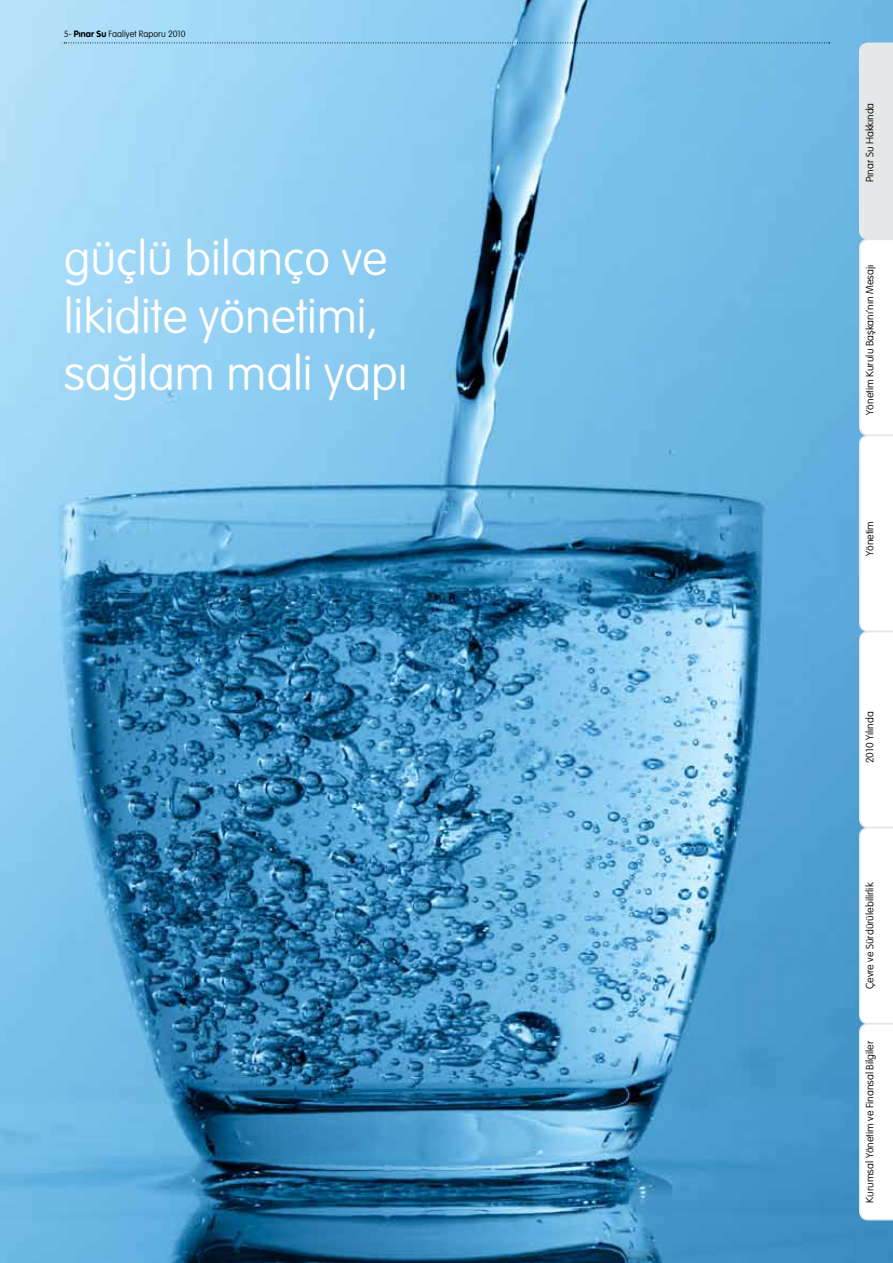
<style>
.page{position:relative;width:893px;height:1263px;background:#fff}
.page>*{position:absolute;margin:0;border:0;box-sizing:border-box;transform-origin:0 0}
.t1{font:100 48px/57.6px "VAG Rounded";color:#fff}
.t2{font:100 10.5px "VAG Rounded";color:#000}
.t3{font:100 9px "VAG Rounded";color:#000}
.s1{font-weight:700}
</style>
<div class="page">
<img style="left:0;top:0;width:893px;height:1263px">
<svg style="left:64px;top:43px;width:766px;height:1px"></svg>
<svg style="left:858px;top:42px;width:35px;height:1179px"></svg>
<p class="t3" style="left:64px;top:28px;width:123px">5- <span class="s1">Pınar Su</span> Faaliyet Raporu 2010</p>
<h1 class="t1" style="left:64px;top:229px;width:345px">güçlü bilanço ve likidite yönetimi, sağlam mali yapı</h1>
<p class="t2" style="left:864px;top:182px;width:81px;rotate:-90deg">Pınar Su Hakkında</p>
<p class="t2" style="left:864px;top:415px;width:151px;rotate:-90deg">Yönetim Kurulu Başkanı’nın Mesajı</p>
<p class="t2" style="left:864px;top:556px;width:37px;rotate:-90deg">Yönetim</p>
<p class="t2" style="left:864px;top:763px;width:53px;rotate:-90deg">2010 Yılında</p>
<p class="t2" style="left:864px;top:989px;width:108px;rotate:-90deg">Çevre ve Sürdürülebilirlik</p>
<p class="t2" style="left:864px;top:1203px;width:163px;rotate:-90deg">Kurumsal Yönetim ve Finansal Bilgiler</p>
</div>
